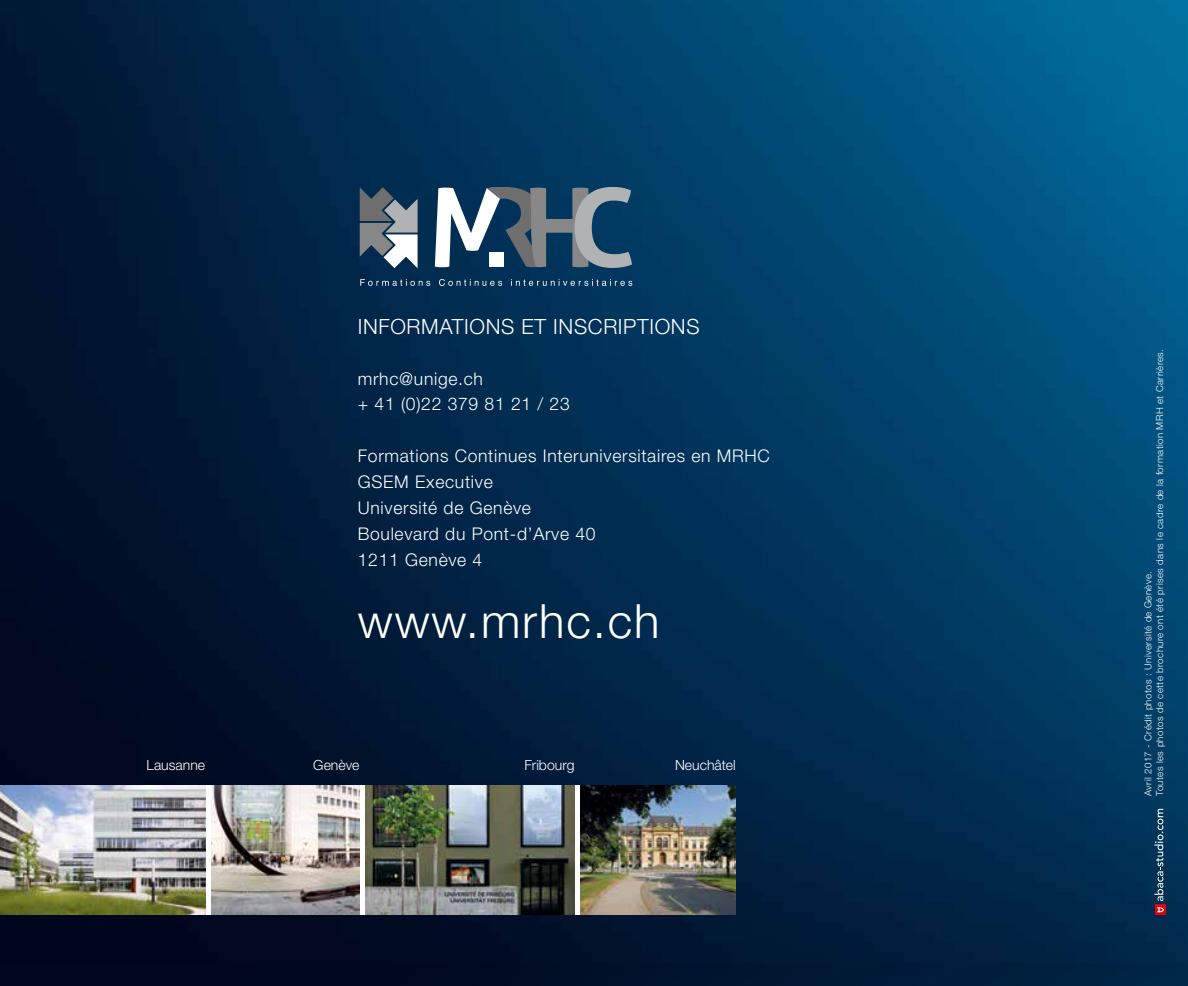
<style>
.page{position:relative;width:1188px;height:986px;background:#fff}
.page>*{position:absolute;margin:0;border:0;box-sizing:border-box;transform-origin:0 0}
.t1{font:300 47.25px "Helvetica Neue LT Std";letter-spacing:.04em;color:#fff}
.t2{font:300 21px "Helvetica Neue LT Std";letter-spacing:.03em;color:#fff}
.t3{font:300 17.5px/25.9px "Helvetica Neue LT Std";letter-spacing:.04em;color:#fff}
.t4{font:300 14px "Helvetica Neue LT Std";color:#fff}
.t5{font:300 9.62px/11.5px "Helvetica Neue LT Std";letter-spacing:.04em;color:#fff}
</style>
<div class="page">
<img style="left:0;top:0;width:1187px;height:964px">
<img style="left:0;top:964px;width:1187px;height:22px">
<svg style="left:205px;top:785px;width:375px;height:129px"></svg>
<img style="left:580px;top:785px;width:155px;height:129px">
<img style="left:0;top:785px;width:205px;height:129px">
<img style="left:211px;top:785px;width:148px;height:129px">
<img style="left:365px;top:785px;width:209px;height:129px">
<svg style="left:1155px;top:904px;width:10px;height:10px"></svg>
<svg style="left:1156px;top:907px;width:7px;height:5px"></svg>
<svg style="left:1154px;top:808px;width:9px;height:93px"></svg>
<svg style="left:435px;top:187px;width:197px;height:81px;background:#5b7487"></svg>
<div style="left:489px;top:252px;width:15px;height:15px;background:#fff"></div>
<svg style="left:360px;top:279px;width:70px;height:7px"></svg>
<svg style="left:439px;top:279px;width:63px;height:7px"></svg>
<svg style="left:511px;top:279px;width:121px;height:7px"></svg>
<svg style="left:359px;top:187px;width:58px;height:81px"></svg>
<p class="t2" style="left:358px;top:314px;width:343px">INFORMATIONS ET INSCRIPTIONS</p>
<p class="t3" style="left:358px;top:365px;width:213px">mrhc@unige.ch<br>+ 41 (0)22 379 81 21 / 23</p>
<p class="t3" style="left:358px;top:443px;width:413px">Formations Continues Interuniversitaires en MRHC<br>GSEM Executive<br>Université de Genève<br>Boulevard du Pont-d’Arve 40<br>1211 Genève 4</p>
<h1 class="t1" style="left:358px;top:592px;width:303px">www.mrhc.ch</h1>
<p class="t4" style="left:146px;top:756px;width:60px">Lausanne</p>
<p class="t4" style="left:313px;top:756px;width:48px">Genève</p>
<p class="t4" style="left:524px;top:756px;width:52px">Fribourg</p>
<p class="t4" style="left:675px;top:756px;width:62px">Neuchâtel</p>
<p class="t5" style="left:1141px;top:796px;width:448px;rotate:-90deg">Avril 2017 - Crédit photos : Université de Genève.<br>Toutes les photos de cette brochure ont été prises dans le cadre de la formation MRH et Carrières.</p>
</div>
